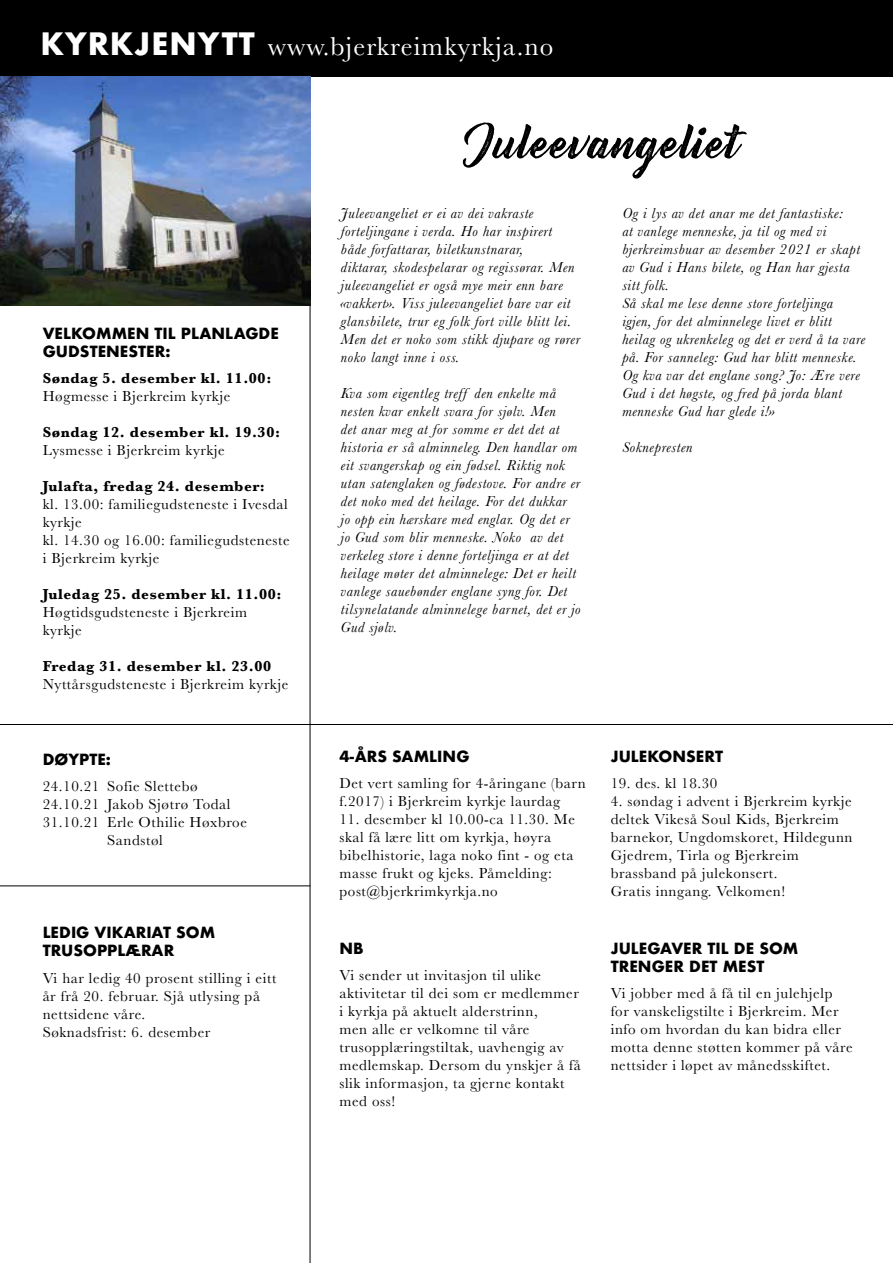
<style>
.page{position:relative;width:893px;height:1263px;background:#fff}
.page>*{position:absolute;margin:0;border:0;box-sizing:border-box;transform-origin:0 0}
.t1{font:27px "Baskerville";letter-spacing:.04em;color:#fff}
.t2{font:italic 15px/18px "Baskerville";letter-spacing:.04em;color:#000}
.t3{font:15px/18px "Baskerville";letter-spacing:.04em;color:#000}
.t4{font:700 15px "Baskerville";letter-spacing:.04em;color:#000}
.t5{font:700 15px/18px "Futura";color:#000}
.s1{font-family:"Futura";font-weight:700;font-size:30px}
</style>
<div class="page">
<div style="left:0;top:0;width:893px;height:77px;background:#000"></div>
<hr style="left:310px;top:77px;width:1px;height:1186px;background:#000">
<hr style="left:0;top:724px;width:893px;height:1px;background:#000">
<img style="left:0;top:77px;width:310px;height:229px">
<svg style="left:463px;top:122px;width:284px;height:57px"></svg>
<hr style="left:0;top:885px;width:310px;height:1px;background:#000">
<h1 class="t1" style="left:41px;top:29px;width:514px"><span class="s1">KYRKJENYTT</span> www.bjerkreimkyrkja.no</h1>
<p class="t5" style="left:43px;top:324px;width:238px">VELKOMMEN TIL PLANLAGDE<br>GUDSTENESTER:</p>
<p class="t4" style="left:43px;top:368px;width:230px">Søndag 5. desember kl. 11.00:</p>
<p class="t3" style="left:43px;top:388px;width:189px">Høgmesse i Bjerkreim kyrkje</p>
<p class="t4" style="left:43px;top:422px;width:239px">Søndag 12. desember kl. 19.30:</p>
<p class="t3" style="left:43px;top:442px;width:184px">Lysmesse i Bjerkreim kyrkje</p>
<p class="t4" style="left:43px;top:476px;width:224px">Julafta, fredag 24. desember:</p>
<p class="t3" style="left:43px;top:496px;width:249px">kl. 13.00: familiegudsteneste i Ivesdal kyrkje<br>kl. 14.30 og 16.00: familiegudsteneste i Bjerkreim kyrkje</p>
<p class="t4" style="left:43px;top:584px;width:240px">Juledag 25. desember kl. 11.00:</p>
<p class="t3" style="left:43px;top:604px;width:206px">Høgtidsgudsteneste i Bjerkreim kyrkje</p>
<p class="t4" style="left:43px;top:656px;width:230px">Fredag 31. desember kl. 23.00</p>
<p class="t3" style="left:43px;top:676px;width:247px">Nyttårsgudsteneste i Bjerkreim kyrkje</p>
<p class="t5" style="left:43px;top:750px;width:70px">DØYPTE:</p>
<p class="t3" style="left:43px;top:777px;width:156px">24.10.21 Sofie Slettebø</p>
<p class="t3" style="left:43px;top:795px;width:189px">24.10.21 Jakob Sjøtrø Todal</p>
<p class="t3" style="left:43px;top:813px;width:206px">31.10.21 Erle Othilie Høxbroe</p>
<p class="t3" style="left:107px;top:831px;width:57px">Sandstøl</p>
<p class="t5" style="left:43px;top:924px;width:174px">LEDIG VIKARIAT SOM<br>TRUSOPPLÆRAR</p>
<p class="t3" style="left:43px;top:969px;width:235px">Vi har ledig 40 prosent stilling i eitt år frå 20. februar. Sjå utlysing på nettsidene våre.<br>Søknadsfrist: 6. desember</p>
<p class="t2" style="left:341px;top:205px;width:241px">Juleevangeliet er ei av dei vakraste forteljingane i verda. Ho har inspirert både forfattarar, biletkunstnarar,<br>diktarar, skodespelarar og regissørar. Men juleevangeliet er også mye meir enn bare «vakkert». Viss juleevangeliet bare var eit glansbilete, trur eg folk fort ville blitt lei.<br>Men det er noko som stikk djupare og rører noko langt inne i oss.</p>
<p class="t2" style="left:341px;top:385px;width:241px">Kva som eigentleg treff den enkelte må nesten kvar enkelt svara for sjølv. Men<br>det anar meg at for somme er det det at historia er så alminneleg. Den handlar om eit svangerskap og ein fødsel. Riktig nok utan satenglaken og fødestove. For andre er det noko med det heilage. For det dukkar<br>jo opp ein hærskare med englar. Og det er jo Gud som blir menneske. Noko av det verkeleg store i denne forteljinga er at det heilage møter det alminnelege: Det er heilt vanlege sauebønder englane syng for. Det tilsynelatande alminnelege barnet, det er jo Gud sjølv.</p>
<p class="t2" style="left:622px;top:205px;width:245px">Og i lys av det anar me det fantastiske:<br>at vanlege menneske, ja til og med vi bjerkreimsbuar av desember 2021 er skapt av Gud i Hans bilete, og Han har gjesta sitt folk.<br>Så skal me lese denne store forteljinga igjen, for det alminnelege livet er blitt heilag og ukrenkeleg og det er verd å ta vare på. For sanneleg: Gud har blitt menneske.<br>Og kva var det englane song? Jo: Ære vere Gud i det høgste, og fred på jorda blant menneske Gud har glede i!»</p>
<p class="t2" style="left:622px;top:439px;width:72px">Soknepresten</p>
<p class="t5" style="left:339px;top:747px;width:132px">4-ÅRS SAMLING</p>
<p class="t3" style="left:339px;top:775px;width:248px">Det vert samling for 4-åringane (barn f.2017) i Bjerkreim kyrkje laurdag</p>
<p class="t3" style="left:339px;top:811px;width:237px">11. desember kl 10.00-ca 11.30. Me skal få lære litt om kyrkja, høyra bibelhistorie, laga noko fint - og eta masse frukt og kjeks. Påmelding: post@bjerkrimkyrkja.no</p>
<p class="t5" style="left:339px;top:939px;width:26px">NB</p>
<p class="t3" style="left:339px;top:966px;width:243px">Vi sender ut invitasjon til ulike aktivitetar til dei som er medlemmer i kyrkja på aktuelt alderstrinn,<br>men alle er velkomne til våre trusopplæringstiltak, uavhengig av medlemskap. Dersom du ynskjer å få slik informasjon, ta gjerne kontakt med oss!</p>
<p class="t5" style="left:611px;top:747px;width:114px">JULEKONSERT</p>
<p class="t3" style="left:611px;top:775px;width:108px">19. des. kl 18.30</p>
<p class="t3" style="left:611px;top:793px;width:243px">4. søndag i advent i Bjerkreim kyrkje deltek Vikeså Soul Kids, Bjerkreim barnekor, Ungdomskoret, Hildegunn<br>Gjedrem, Tirla og Bjerkreim brassband på julekonsert.<br>Gratis inngang. Velkomen!</p>
<p class="t5" style="left:611px;top:939px;width:189px">JULEGAVER TIL DE SOM<br>TRENGER DET MEST</p>
<p class="t3" style="left:611px;top:984px;width:243px">Vi jobber med å få til en julehjelp for vanskeligstilte i Bjerkreim. Mer info om hvordan du kan bidra eller motta denne støtten kommer på våre nettsider i løpet av månedsskiftet.</p>
</div>
